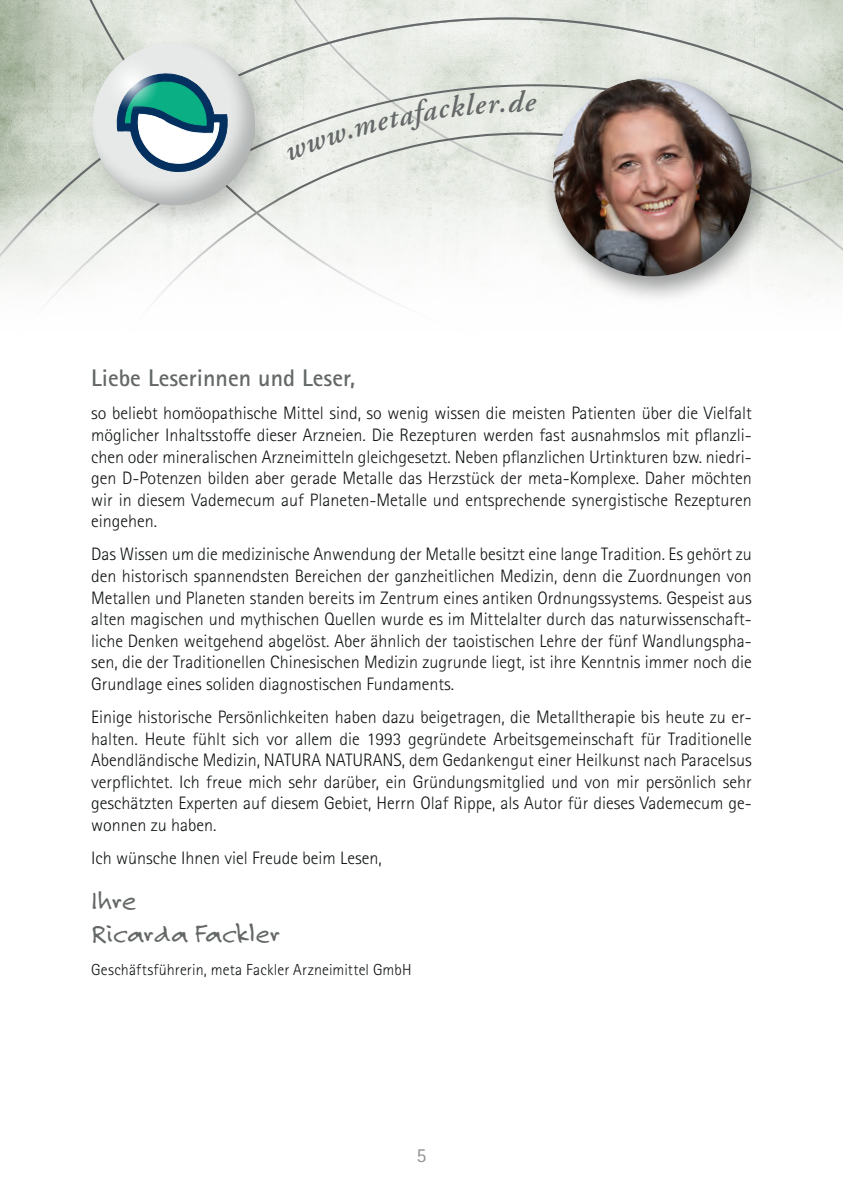
<style>
.page{position:relative;width:843px;height:1194px;background:#fff}
.page>*{position:absolute;margin:0;border:0;box-sizing:border-box;transform-origin:0 0}
.t1{font:italic 600 30px "Adobe Garamond Pro";color:#656868}
.t2{font:28px/33.6px "Felt Tip Roman";color:#656868}
.t3{font:700 24px "Rotis Sans Serif Std";color:#656868}
.t4{font:20px "Rotis Sans Serif Std";color:#919394}
.t5{font:300 18px/21.6px "Rotis Sans Serif Std";color:#101314;text-align:justify}
.t6{font:300 16px "Rotis Sans Serif Std";letter-spacing:.01em;color:#101314}
</style>
<div class="page">
<svg style="left:23px;top:0;width:819px;height:17px;background:#e0e5dc"></svg>
<svg style="left:0;top:17px;width:842px;height:67px;background:#dadfd7"></svg>
<svg style="left:0;top:84px;width:842px;height:109px;background:#d3d9cf"></svg>
<div style="left:539px;top:69px;width:236px;height:236px;background:#101314;opacity:.43"></div>
<div style="left:549px;top:78px;width:204px;height:200px;background:#101314;opacity:.6"></div>
<div style="left:81px;top:33px;width:199px;height:200px;background:#101314;opacity:.21"></div>
<div style="left:90px;top:42px;width:166px;height:164px;background:#101314;opacity:.25"></div>
<svg style="left:115px;top:72px;width:114px;height:101px"></svg>
<svg style="left:100px;top:51px;width:63px;height:64px;background:#a4c7c5"></svg>
<svg style="left:839px;top:0;width:4px;height:3px"></svg>
<svg style="left:286px;top:90px;width:240px;height:71px;background:#e1e5df"></svg>
<h1 class="t1" style="left:524px;top:84px;width:13px">e</h1>
<h3 class="t3" style="left:91px;top:363px;width:265px">Liebe Leserinnen und Leser,</h3>
<p class="t5" style="left:91px;top:403px;width:662px">so beliebt homöopathische Mittel sind, so wenig wissen die meisten Patienten über die Vielfalt möglicher Inhaltsstoffe dieser Arzneien. Die Rezepturen werden fast ausnahmslos mit pflanzli&shy;chen oder mineralischen Arzneimitteln gleichgesetzt. Neben pflanzlichen Urtinkturen bzw. niedri&shy;gen D-Potenzen bilden aber gerade Metalle das Herzstück der meta-Komplexe. Daher möchten wir in diesem Vademecum auf Planeten-Metalle und entsprechende synergistische Rezepturen eingehen.</p>
<p class="t5" style="left:91px;top:544px;width:662px">Das Wissen um die medizinische Anwendung der Metalle besitzt eine lange Tradition. Es gehört zu den historisch spannendsten Bereichen der ganzheitlichen Medizin, denn die Zuordnungen von Metallen und Planeten standen bereits im Zentrum eines antiken Ordnungssystems. Gespeist aus alten magischen und mythischen Quellen wurde es im Mittelalter durch das naturwissenschaft&shy;liche Denken weitgehend abgelöst. Aber ähnlich der taoistischen Lehre der fünf Wandlungspha&shy;sen, die der Traditionellen Chinesischen Medizin zugrunde liegt, ist ihre Kenntnis immer noch die Grundlage eines soliden diagnostischen Fundaments.</p>
<p class="t5" style="left:91px;top:706px;width:662px">Einige historische Persönlichkeiten haben dazu beigetragen, die Metalltherapie bis heute zu er&shy;halten. Heute fühlt sich vor allem die 1993 gegründete Arbeitsgemeinschaft für Traditionelle Abendländische Medizin, NATURA NATURANS, dem Gedankengut einer Heilkunst nach Paracelsus verpflichtet. Ich freue mich sehr darüber, ein Gründungsmitglied und von mir persönlich sehr geschätzten Experten auf diesem Gebiet, Herrn Olaf Rippe, als Autor für dieses Vademecum ge&shy;wonnen zu haben.</p>
<p class="t5" style="left:91px;top:847px;width:292px">Ich wünsche Ihnen viel Freude beim Lesen,</p>
<h2 class="t2" style="left:91px;top:883px;width:190px">Ihre<br>Ricarda Fackler</h2>
<p class="t6" style="left:91px;top:961px;width:322px">Geschäftsführerin, meta Fackler Arzneimittel GmbH</p>
<p class="t4" style="left:416px;top:1144px;width:11px">5</p>
</div>
